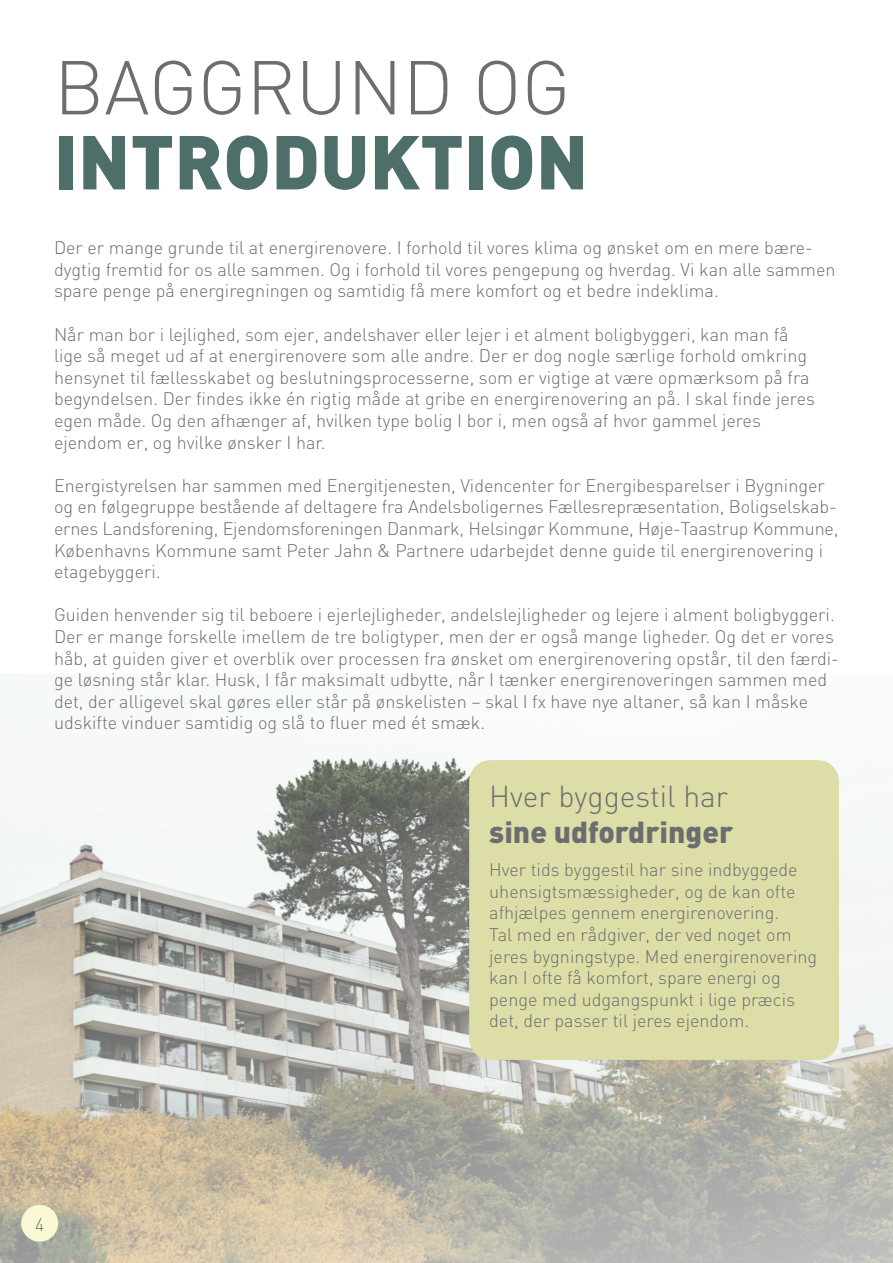
<style>
.page{position:relative;width:893px;height:1263px;background:#fff}
.page>*{position:absolute;margin:0;border:0;box-sizing:border-box;transform-origin:0 0}
.Overskrift{font:900 75px/75px "DIN";color:#4e6f69}
.Boks_over{font:300 30px/36px "DIN";color:#6c6d70}
.Brød{font:300 18px/21.6px "DIN";color:#6c6d70}
.s1{font-weight:300;color:#6c6d70}
.s2{font-weight:900}
</style>
<div class="page">
<img style="left:0;top:756px;width:893px;height:507px">
<div style="left:469px;top:760px;width:370px;height:300px;background:#dddda7;border-radius:21px"></div>
<div style="left:21px;top:1205px;width:37px;height:37px;background:#faf9d6;border-radius:50%"></div>
<p class="Overskrift" style="left:54px;top:46px;width:536px"><span class="s1">BAGGRUND OG<br></span>INTRODUKTION</p>
<p class="Brød" style="left:54px;top:237px;width:783px">Der er mange grunde til at energirenovere. I forhold til vores klima og ønsket om en mere bære&shy;dygtig fremtid for os alle sammen. Og i forhold til vores pengepung og hverdag. Vi kan alle sammen spare penge på energiregningen og samtidig få mere komfort og et bedre indeklima.</p>
<p class="Brød" style="left:54px;top:323px;width:762px">Når man bor i lejlighed, som ejer, andelshaver eller lejer i et alment boligbyggeri, kan man få lige så meget ud af at energirenovere som alle andre. Der er dog nogle særlige forhold omkring hensynet til fællesskabet og beslutningsprocesserne, som er vigtige at være opmærksom på fra begyndelsen. Der findes ikke én rigtig måde at gribe en energirenovering an på. I skal finde jeres egen måde. Og den afhænger af, hvilken type bolig I bor i, men også af hvor gammel jeres ejendom er, og hvilke ønsker I har.</p>
<p class="Brød" style="left:54px;top:474px;width:786px">Energistyrelsen har sammen med Energitjenesten, Videncenter for Energibesparelser i Bygninger og en følgegruppe bestående af deltagere fra Andelsboligernes Fællesrepræsentation, Boligselskab&shy;ernes Landsforening, Ejendomsforeningen Danmark, Helsingør Kommune, Høje-Taastrup Kommune, Københavns Kommune samt Peter Jahn &amp; Partnere udarbejdet denne guide til energirenovering i etagebyggeri.</p>
<p class="Brød" style="left:54px;top:604px;width:786px">Guiden henvender sig til beboere i ejerlejligheder, andelslejligheder og lejere i alment boligbyggeri.<br>Der er mange forskelle imellem de tre boligtyper, men der er også mange ligheder. Og det er vores håb, at guiden giver et overblik over processen fra ønsket om energirenovering opstår, til den færdi&shy;ge løsning står klar. Husk, I får maksimalt udbytte, når I tænker energirenoveringen sammen med det, der alligevel skal gøres eller står på ønskelisten – skal I fx have nye altaner, så kan I måske udskifte vinduer samtidig og slå to fluer med ét smæk.</p>
<p class="Boks_over" style="left:489px;top:777px;width:246px">Hver byggestil har <span class="s2">sine udfordringer</span></p>
<p class="Brød" style="left:489px;top:859px;width:330px">Hver tids byggestil har sine indbyggede uhensigtsmæssigheder, og de kan ofte afhjælpes gennem energirenovering.<br>Tal med en rådgiver, der ved noget om jeres bygningstype. Med energirenovering kan I ofte få komfort, spare energi og penge med udgangspunkt i lige præcis det, der passer til jeres ejendom.</p>
<p class="Brød" style="left:35px;top:1213px;width:11px">4</p>
</div>
